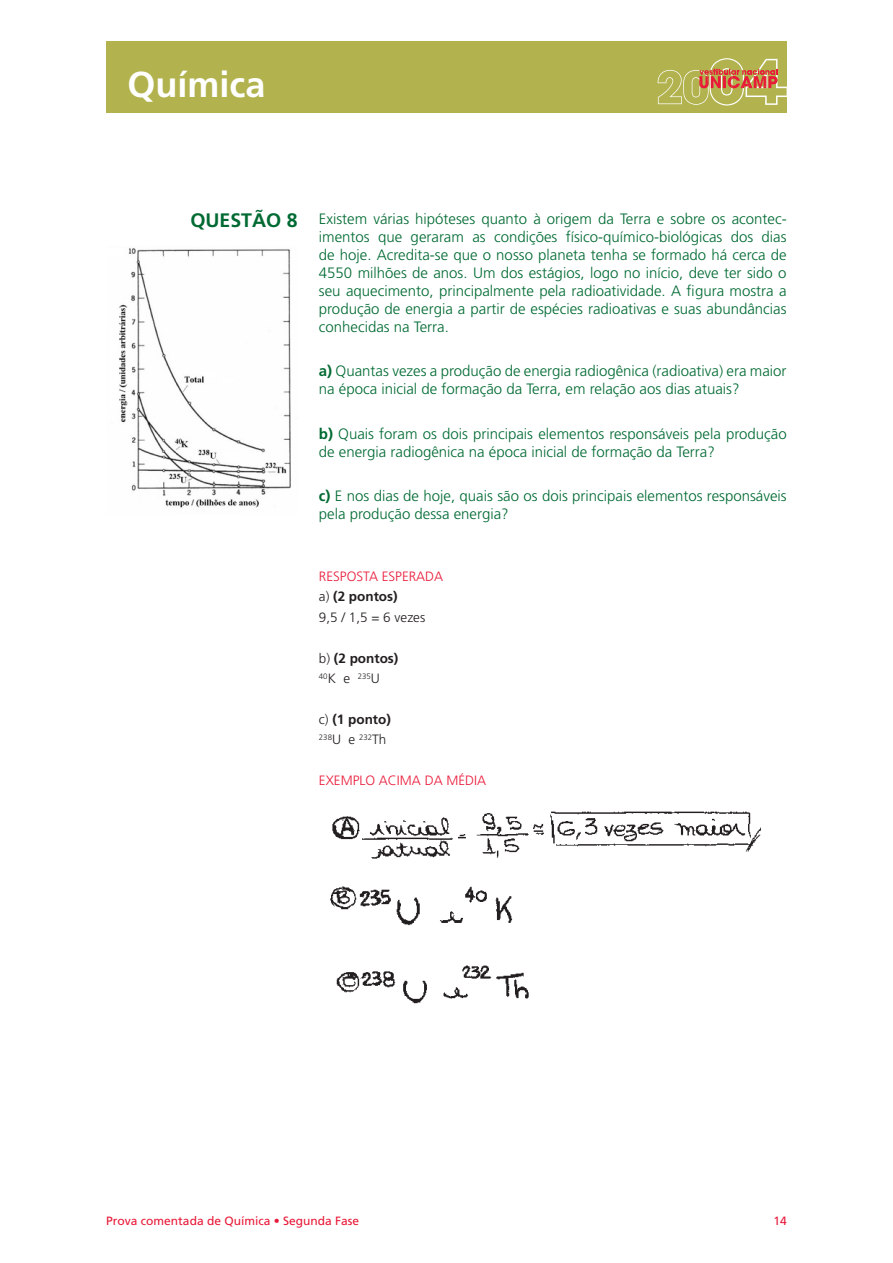
<style>
.page{position:relative;width:893px;height:1263px;background:#fff}
.page>*{position:absolute;margin:0;border:0;box-sizing:border-box;transform-origin:0 0}
.t1{font:700 36px "Frutiger";color:#fff}
.t2{font:700 19.5px "Frutiger";color:#016a32}
.t3{font:300 15px/18px "Frutiger";color:#016a32}
.t4{font:300 13.5px/20.4px "Frutiger";color:#e91938}
.t5{font:700 13.5px "Frutiger";color:#231f20}
.t6{font:12px "Frutiger";color:#e91938}
.t7{font:300 7.8px "Frutiger";color:#231f20}
.s1{font-weight:700}
.s2{color:#231f20}
.s3{font-weight:700;color:#231f20}
.s4{font-weight:300}
.s5{font-size:13.5px}
</style>
<div class="page">
<div style="left:106px;top:41px;width:681px;height:72px;background:#b2b34f"></div>
<svg style="left:658px;top:58px;width:129px;height:48px"></svg>
<img style="left:330px;top:811px;width:431px;height:193px">
<img style="left:119px;top:248px;width:172px;height:260px">
<h1 class="t1" style="left:128px;top:63px;width:140px">Química</h1>
<h2 class="t2" style="left:190px;top:209px;width:109px">QUESTÃO 8</h2>
<p class="t3" style="left:319px;top:210px;width:469px;text-align:justify">Existem várias hipóteses quanto à origem da Terra e sobre os acontec&shy;imentos que geraram as condições físico-químico-biológicas dos dias de hoje. Acredita-se que o nosso planeta tenha se formado há cerca de 4550 milhões de anos. Um dos estágios, logo no início, deve ter sido o seu aquecimento, principalmente pela radioatividade. A figura mostra a produção de energia a partir de espécies radioativas e suas abundâncias conhecidas na Terra.</p>
<p class="t3" style="left:319px;top:362px;width:469px"><span class="s1">a)</span> Quantas vezes a produção de energia radiogênica (radioativa) era maior na época inicial de formação da Terra, em relação aos dias atuais?</p>
<p class="t3" style="left:319px;top:425px;width:469px"><span class="s1">b)</span> Quais foram os dois principais elementos responsáveis pela produção de energia radiogênica na época inicial de formação da Terra?</p>
<p class="t3" style="left:319px;top:487px;width:469px"><span class="s1">c)</span> E nos dias de hoje, quais são os dois principais elementos responsáveis pela produção dessa energia?</p>
<p class="t4" style="left:319px;top:566px;width:126px">RESPOSTA ESPERADA <span class="s2">a)</span> <span class="s3">(2 pontos)<br></span><span class="s2">9,5 / 1,5 = 6 vezes</span></p>
<p class="t5" style="left:319px;top:650px;width:81px"><span class="s4">b)</span> (2 pontos)</p>
<p class="t7" style="left:319px;top:671px;width:62px">40<span class="s5">K e</span> 235<span class="s5">U</span></p>
<p class="t5" style="left:319px;top:711px;width:73px"><span class="s4">c)</span> (1 ponto)</p>
<p class="t7" style="left:319px;top:733px;width:69px">238<span class="s5">U e</span> 232<span class="s5">Th</span></p>
<p class="t4" style="left:319px;top:771px;width:169px">EXEMPLO ACIMA DA MÉDIA</p>
<p class="t6" style="left:106px;top:1214px;width:254px">Prova comentada de Química • Segunda Fase</p>
<p class="t6" style="left:773px;top:1214px;width:15px">14</p>
</div>
